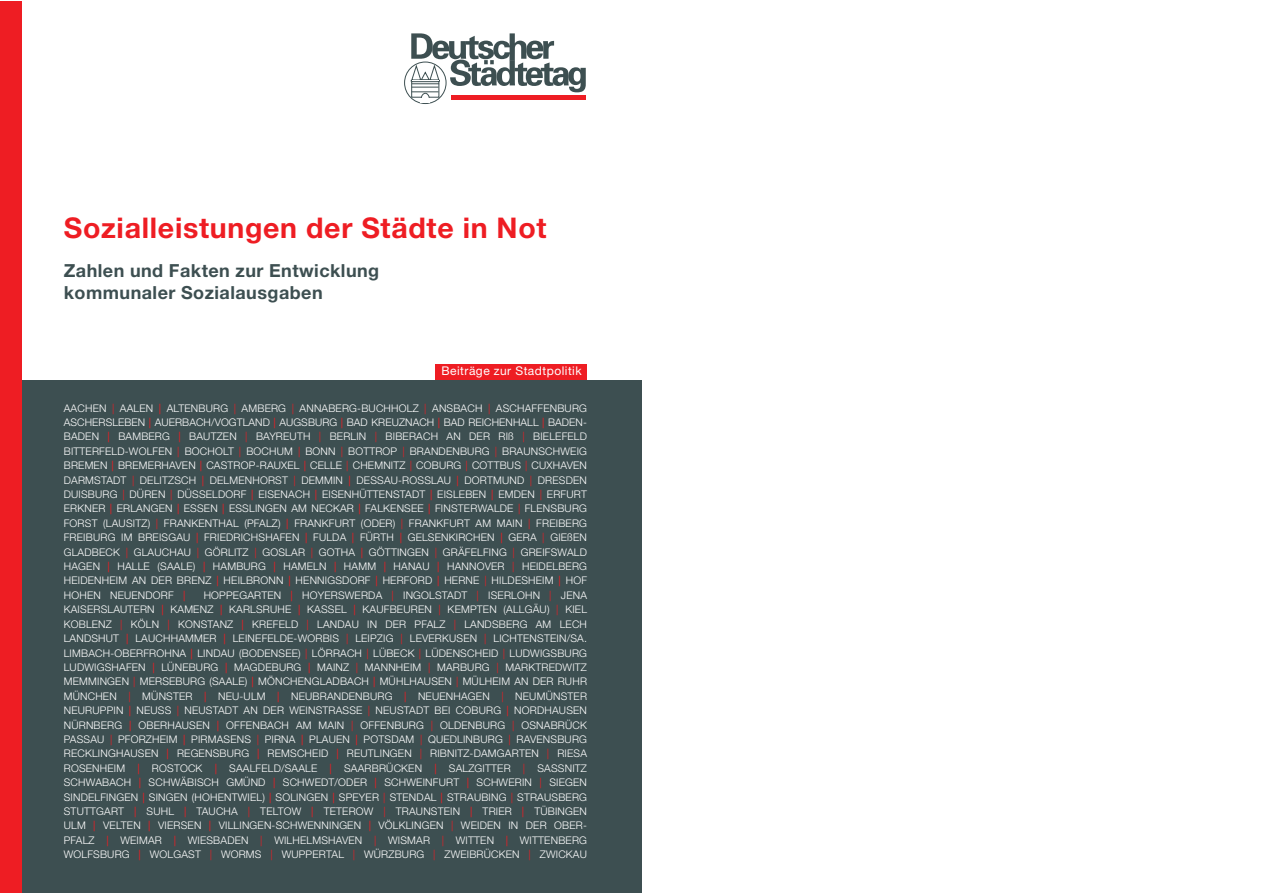
<style>
.page{position:relative;width:1262px;height:893px;background:#fff}
.page>*{position:absolute;margin:0;border:0;box-sizing:border-box;transform-origin:0 0}
.t1{font:700 28.5px "Helvetica Neue";letter-spacing:.025em;color:#ee1d23}
.t2{font:700 18px/22.5px "Helvetica Neue";letter-spacing:.025em;color:#3d4f51}
.t3{font:12px "Helvetica Neue";letter-spacing:.04em;color:#fff}
.t4{font:300 10.5px/14.4px "Helvetica Neue";letter-spacing:.02em;color:#fff;text-align:justify}
.s1{color:#ee1d23}
.s2{font-weight:400;color:#ee1d23}
</style>
<div class="page">
<div style="left:435px;top:364px;width:152px;height:16px;background:#ee1d23"></div>
<div style="left:6px;top:380px;width:636px;height:512px;background:#3d4f51"></div>
<div style="left:451px;top:95px;width:134px;height:5px;background:#ee1d23"></div>
<div style="left:404px;top:62px;width:42px;height:42px;border:1px solid #3d4f51;border-radius:50%"></div>
<div style="left:411px;top:81px;width:28px;height:17px;border:1px solid #3d4f51"></div>
<div style="left:421px;top:93px;width:8px;height:9px;background:#fff;border-radius:50%"></div>
<div style="left:421px;top:93px;width:9px;height:9px;border:1px solid #3d4f51;border-radius:50%"></div>
<svg style="left:421px;top:98px;width:9px;height:5px"></svg>
<svg style="left:410px;top:33px;width:176px;height:59px"></svg>
<div style="left:0;top:2px;width:21px;height:890px;background:#ee1d23"></div>
<h1 class="t1" style="left:64px;top:217px;width:484px">Sozialleistungen der Städte in Not</h1>
<h2 class="t2" style="left:64px;top:261px;width:317px">Zahlen und Fakten zur Entwicklung kommunaler Sozialausgaben</h2>
<p class="t3" style="left:441px;top:367px;width:142px">Beiträge zur Stadtpolitik</p>
<p class="t4" style="left:64px;top:401px;width:525px">AACHEN <span class="s1">|</span> AALEN <span class="s2">|</span> ALTENBURG <span class="s1">|</span> AMBERG <span class="s1">|</span> ANNABERG-BUCHHOLZ <span class="s1">|</span> ANSBACH <span class="s1">|</span> ASCHAFFENBURG ASCHERSLEBEN <span class="s2">|</span> AUERBACH/VOGTLAND <span class="s2">|</span> AUGSBURG <span class="s2">|</span> BAD KREUZNACH <span class="s2">|</span> BAD REICHENHALL <span class="s2">|</span> BADEN-BADEN <span class="s2">|</span> BAMBERG <span class="s2">|</span> BAUTZEN <span class="s1">|</span> BAYREUTH <span class="s1">|</span> BERLIN <span class="s1">|</span> BIBERACH AN DER RIß <span class="s1">|</span> BIELEFELD BITTERFELD-WOLFEN <span class="s1">|</span> BOCHOLT <span class="s1">|</span> BOCHUM <span class="s1">|</span> BONN <span class="s1">|</span> BOTTROP <span class="s1">|</span> BRANDENBURG <span class="s1">|</span> BRAUNSCHWEIG BREMEN <span class="s2">|</span> BREMERHAVEN <span class="s2">|</span> CASTROP-RAUXEL <span class="s2">|</span> CELLE <span class="s1">|</span> CHEMNITZ <span class="s1">|</span> COBURG <span class="s1">|</span> COTTBUS <span class="s1">|</span> CUXHAVEN DARMSTADT <span class="s1">|</span> DELITZSCH <span class="s2">|</span> DELMENHORST <span class="s1">|</span> DEMMIN <span class="s2">|</span> DESSAU-ROSSLAU <span class="s2">|</span> DORTMUND <span class="s1">|</span> DRESDEN DUISBURG <span class="s1">|</span> DÜREN <span class="s1">|</span> DÜSSELDORF <span class="s2">|</span> EISENACH <span class="s2">|</span> EISENHÜTTENSTADT <span class="s2">|</span> EISLEBEN <span class="s2">|</span> EMDEN <span class="s1">|</span> ERFURT ERKNER <span class="s2">|</span> ERLANGEN <span class="s2">|</span> ESSEN <span class="s2">|</span> ESSLINGEN AM NECKAR <span class="s2">|</span> FALKENSEE <span class="s2">|</span> FINSTERWALDE <span class="s1">|</span> FLENSBURG FORST (LAUSITZ) <span class="s1">|</span> FRANKENTHAL (PFALZ) <span class="s2">|</span> FRANKFURT (ODER) <span class="s1">|</span> FRANKFURT AM MAIN <span class="s1">|</span> FREIBERG FREIBURG IM BREISGAU <span class="s2">|</span> FRIEDRICHSHAFEN <span class="s2">|</span> FULDA <span class="s2">|</span> FÜRTH <span class="s2">|</span> GELSENKIRCHEN <span class="s2">|</span> GERA <span class="s1">|</span> GIEßEN GLADBECK <span class="s1">|</span> GLAUCHAU <span class="s1">|</span> GÖRLITZ <span class="s1">|</span> GOSLAR <span class="s1">|</span> GOTHA <span class="s2">|</span> GÖTTINGEN <span class="s1">|</span> GRÄFELFING <span class="s1">|</span> GREIFSWALD HAGEN <span class="s2">|</span> HALLE (SAALE) <span class="s2">|</span> HAMBURG <span class="s2">|</span> HAMELN <span class="s2">|</span> HAMM <span class="s2">|</span> HANAU <span class="s2">|</span> HANNOVER <span class="s1">|</span> HEIDELBERG HEIDENHEIM AN DER BRENZ <span class="s2">|</span> HEILBRONN <span class="s2">|</span> HENNIGSDORF <span class="s2">|</span> HERFORD <span class="s2">|</span> HERNE <span class="s1">|</span> HILDESHEIM <span class="s2">|</span> HOF HOHEN NEUENDORF <span class="s2">|</span></p>
<p class="t4" style="left:64px;top:589px;width:525px;text-indent:140px">HOPPEGARTEN <span class="s2">|</span> HOYERSWERDA <span class="s1">|</span> INGOLSTADT <span class="s1">|</span> ISERLOHN <span class="s1">|</span> JENA KAISERSLAUTERN <span class="s2">|</span> KAMENZ <span class="s2">|</span> KARLSRUHE <span class="s2">|</span> KASSEL <span class="s2">|</span> KAUFBEUREN <span class="s1">|</span> KEMPTEN (ALLGÄU) <span class="s1">|</span> KIEL KOBLENZ <span class="s1">|</span> KÖLN <span class="s1">|</span> KONSTANZ <span class="s2">|</span> KREFELD <span class="s1">|</span> LANDAU IN DER PFALZ <span class="s1">|</span> LANDSBERG AM LECH LANDSHUT <span class="s2">|</span> LAUCHHAMMER <span class="s2">|</span> LEINEFELDE-WORBIS <span class="s1">|</span> LEIPZIG <span class="s1">|</span> LEVERKUSEN <span class="s1">|</span> LICHTENSTEIN/SA.<br>LIMBACH-OBERFROHNA <span class="s2">|</span> LINDAU (BODENSEE) <span class="s1">|</span> LÖRRACH <span class="s1">|</span> LÜBECK <span class="s1">|</span> LÜDENSCHEID <span class="s1">|</span> LUDWIGSBURG LUDWIGSHAFEN <span class="s2">|</span> LÜNEBURG <span class="s2">|</span> MAGDEBURG <span class="s2">|</span> MAINZ <span class="s1">|</span> MANNHEIM <span class="s1">|</span> MARBURG <span class="s1">|</span> MARKTREDWITZ MEMMINGEN <span class="s1">|</span> MERSEBURG (SAALE) <span class="s2">|</span> MÖNCHENGLADBACH <span class="s2">|</span> MÜHLHAUSEN <span class="s1">|</span> MÜLHEIM AN DER RUHR MÜNCHEN <span class="s1">|</span> MÜNSTER <span class="s2">|</span> NEU-ULM <span class="s2">|</span> NEUBRANDENBURG <span class="s2">|</span> NEUENHAGEN <span class="s1">|</span> NEUMÜNSTER NEURUPPIN <span class="s2">|</span> NEUSS <span class="s1">|</span> NEUSTADT AN DER WEINSTRASSE <span class="s1">|</span> NEUSTADT BEI COBURG <span class="s2">|</span> NORDHAUSEN NÜRNBERG <span class="s2">|</span> OBERHAUSEN <span class="s2">|</span> OFFENBACH AM MAIN <span class="s1">|</span> OFFENBURG <span class="s1">|</span> OLDENBURG <span class="s1">|</span> OSNABRÜCK PASSAU <span class="s1">|</span> PFORZHEIM <span class="s2">|</span> PIRMASENS <span class="s1">|</span> PIRNA <span class="s2">|</span> PLAUEN <span class="s2">|</span> POTSDAM <span class="s1">|</span> QUEDLINBURG <span class="s1">|</span> RAVENSBURG RECKLINGHAUSEN <span class="s2">|</span> REGENSBURG <span class="s2">|</span> REMSCHEID <span class="s2">|</span> REUTLINGEN <span class="s1">|</span> RIBNITZ-DAMGARTEN <span class="s1">|</span> RIESA ROSENHEIM <span class="s2">|</span> ROSTOCK <span class="s2">|</span> SAALFELD/SAALE <span class="s2">|</span> SAARBRÜCKEN <span class="s2">|</span> SALZGITTER <span class="s1">|</span> SASSNITZ SCHWABACH <span class="s2">|</span> SCHWÄBISCH GMÜND <span class="s2">|</span> SCHWEDT/ODER <span class="s2">|</span> SCHWEINFURT <span class="s2">|</span> SCHWERIN <span class="s1">|</span> SIEGEN SINDELFINGEN <span class="s2">|</span> SINGEN (HOHENTWIEL) <span class="s2">|</span> SOLINGEN <span class="s2">|</span> SPEYER <span class="s1">|</span> STENDAL <span class="s2">|</span> STRAUBING <span class="s1">|</span> STRAUSBERG STUTTGART <span class="s2">|</span> SUHL <span class="s2">|</span> TAUCHA <span class="s1">|</span> TELTOW <span class="s2">|</span> TETEROW <span class="s1">|</span> TRAUNSTEIN <span class="s2">|</span> TRIER <span class="s2">|</span> TÜBINGEN ULM <span class="s2">|</span> VELTEN <span class="s2">|</span> VIERSEN <span class="s2">|</span> VILLINGEN-SCHWENNINGEN <span class="s2">|</span> VÖLKLINGEN <span class="s1">|</span> WEIDEN IN DER OBER-PFALZ <span class="s2">|</span> WEIMAR <span class="s2">|</span> WIESBADEN <span class="s1">|</span> WILHELMS HAVEN <span class="s1">|</span> WISMAR <span class="s1">|</span> WITTEN <span class="s2">|</span> WITTENBERG WOLFSBURG <span class="s2">|</span> WOLGAST <span class="s1">|</span> WORMS <span class="s1">|</span> WUPPERTAL <span class="s1">|</span> WÜRZBURG <span class="s1">|</span> ZWEIBRÜCKEN <span class="s1">|</span> ZWICKAU</p>
</div>
